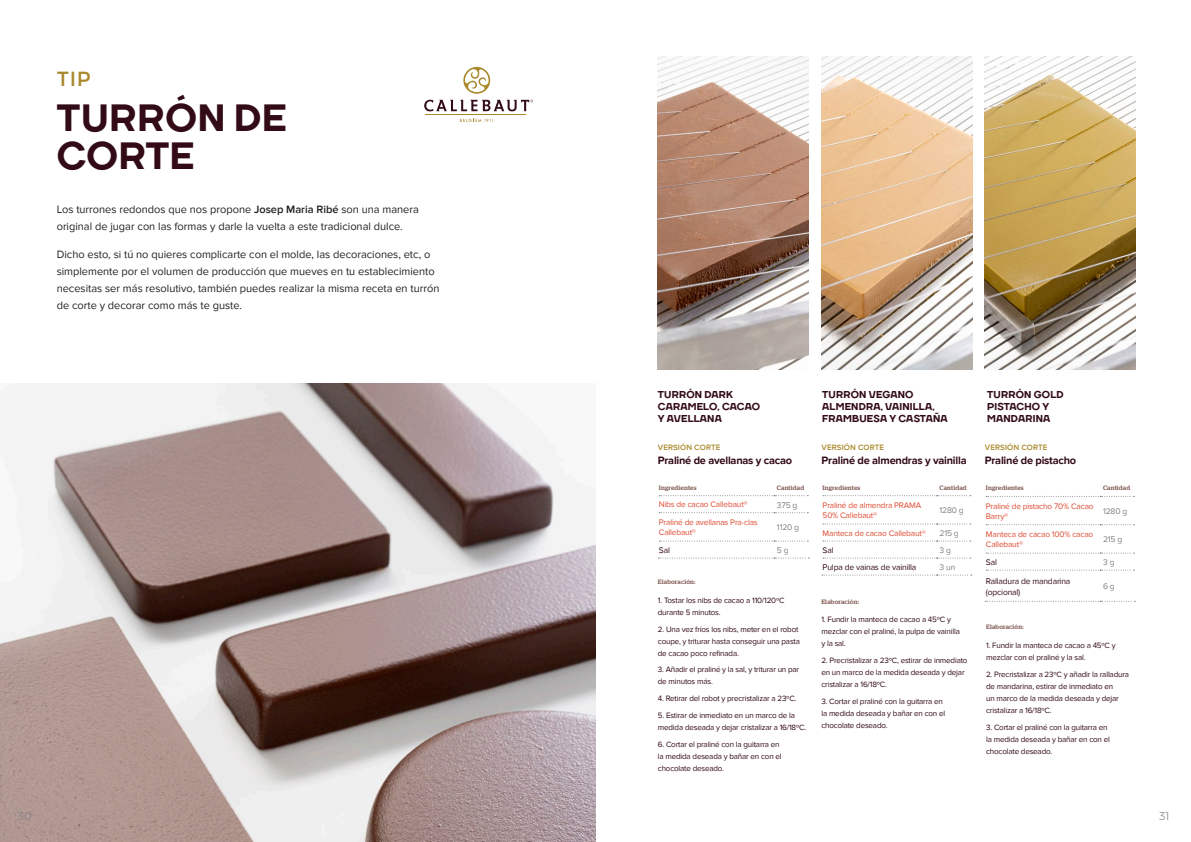
<style>
.page{position:relative;width:1191px;height:842px;background:#fff}
.page>*{position:absolute;margin:0;border:0;box-sizing:border-box;transform-origin:0 0}
.t1{font:800 38px/38px "TT Firs";letter-spacing:.02em;color:#320b16}
.t2{font:20.5px "Montserrat";color:#aa892c}
.t3{font:11px/17px "Proxima Nova";color:#231f20}
.t4{font:700 11px "Proxima Nova";letter-spacing:-.02em;color:#320b16}
.t5{font:300 11px "Montserrat";color:#808285}
.t6{font:800 10px/12px "TT Firs";letter-spacing:.02em;color:#320b16}
.t7{font:8.5px/11px "Proxima Nova";letter-spacing:-.02em;color:#320b16}
.t8{font:8.5px "Proxima Nova";letter-spacing:-.02em;color:#808285}
.t9{font:8.3px/10px "Proxima Nova";letter-spacing:-.02em;color:#de4c34}
.ELABORACIO_2{font:8px/12px "Proxima Nova";letter-spacing:-.02em;color:#320b16}
.t10{font:600 8px "Proxima Nova";letter-spacing:.01em;color:#aa892c}
.t11{font:500 6.3px "Stag";letter-spacing:.03em;color:#835c56}
.s1{font-weight:600}
</style>
<div class="page">
<img style="left:985px;top:57px;width:151px;height:313px">
<img style="left:821px;top:57px;width:151px;height:313px">
<img style="left:657px;top:57px;width:151px;height:313px">
<hr style="left:425px;top:114px;width:101px;height:1px;background:#aa892c">
<svg style="left:460px;top:119px;width:33px;height:3px"></svg>
<svg style="left:463px;top:67px;width:27px;height:27px"></svg>
<svg style="left:424px;top:100px;width:109px;height:11px"></svg>
<svg style="left:659px;top:512px;width:149px;height:1px"></svg>
<svg style="left:659px;top:541px;width:149px;height:1px"></svg>
<svg style="left:658px;top:558px;width:151px;height:1px"></svg>
<svg style="left:659px;top:495px;width:149px;height:1px"></svg>
<svg style="left:823px;top:524px;width:148px;height:1px"></svg>
<svg style="left:823px;top:541px;width:148px;height:1px"></svg>
<svg style="left:823px;top:558px;width:148px;height:1px"></svg>
<svg style="left:822px;top:575px;width:150px;height:1px"></svg>
<svg style="left:823px;top:495px;width:148px;height:1px"></svg>
<svg style="left:986px;top:524px;width:148px;height:1px"></svg>
<svg style="left:986px;top:553px;width:148px;height:1px"></svg>
<svg style="left:986px;top:570px;width:148px;height:1px"></svg>
<svg style="left:985px;top:601px;width:150px;height:1px"></svg>
<svg style="left:986px;top:496px;width:148px;height:1px"></svg>
<svg style="left:0;top:383px;width:595px;height:459px"></svg>
<p class="t2" style="left:57px;top:67px;width:36px">TIP</p>
<p class="t1" style="left:57px;top:99px;width:231px">TURRÓN DE<br>CORTE</p>
<p class="t3" style="left:57px;top:201px;width:364px">Los turrones redondos que nos propone <span class="s1">Josep Maria Ribé</span> son una manera original de jugar con las formas y darle la vuelta a este tradicional dulce.</p>
<p class="t3" style="left:57px;top:246px;width:384px">Dicho esto, si tú no quieres complicarte con el molde, las decoraciones, etc, o simplemente por el volumen de producción que mueves en tu establecimiento necesitas ser más resolutivo, también puedes realizar la misma receta en turrón de corte y decorar como más te guste.</p>
<p class="t6" style="left:658px;top:388px;width:77px">TURRÓN DARK</p>
<p class="t6" style="left:658px;top:400px;width:104px">CARAMELO, CACAO<br>Y AVELLANA</p>
<p class="t10" style="left:658px;top:442px;width:64px">VERSIÓN CORTE</p>
<p class="t4" style="left:658px;top:453px;width:136px">Praliné de avellanas y cacao</p>
<p class="t11" style="left:659px;top:484px;width:39px">Ingredientes</p>
<p class="t11" style="left:777px;top:484px;width:29px">Cantidad</p>
<p class="t9" style="left:659px;top:500px;width:90px">Nibs de cacao Callebaut®</p>
<p class="t8" style="left:777px;top:500px;width:22px">375 g</p>
<p class="t9" style="left:659px;top:517px;width:100px">Praliné de avellanas Pra-clas<br>Callebaut®</p>
<p class="t8" style="left:777px;top:522px;width:24px">1120 g</p>
<p class="t7" style="left:659px;top:545px;width:13px">Sal</p>
<p class="t8" style="left:777px;top:545px;width:13px">5 g</p>
<p class="t11" style="left:658px;top:578px;width:39px">Elaboración:</p>
<p class="ELABORACIO_2" style="left:658px;top:594px;width:128px">1. Tostar los nibs de cacao a 110/120ºC durante 5 minutos.</p>
<p class="ELABORACIO_2" style="left:658px;top:623px;width:144px">2. Una vez fríos los nibs, meter en el robot coupe, y triturar hasta conseguir una pasta de cacao poco refinada.</p>
<p class="ELABORACIO_2" style="left:658px;top:664px;width:143px">3. Añadir el praliné y la sal, y triturar un par de minutos más.</p>
<p class="ELABORACIO_2" style="left:658px;top:693px;width:140px">4. Retirar del robot y precristalizar a 23ºC.</p>
<p class="ELABORACIO_2" style="left:658px;top:710px;width:150px">5. Estirar de inmediato en un marco de la medida deseada y dejar cristalizar a 16/18ºC.</p>
<p class="ELABORACIO_2" style="left:658px;top:739px;width:125px">6. Cortar el praliné con la guitarra en la medida deseada y bañar en con el chocolate deseado.</p>
<p class="t6" style="left:822px;top:388px;width:93px">TURRÓN VEGANO</p>
<p class="t6" style="left:822px;top:400px;width:127px">ALMENDRA, VAINILLA,<br>FRAMBUESA Y CASTAÑA</p>
<p class="t10" style="left:821px;top:442px;width:64px">VERSIÓN CORTE</p>
<p class="t4" style="left:821px;top:453px;width:146px">Praliné de almendras y vainilla</p>
<p class="t11" style="left:822px;top:484px;width:39px">Ingredientes</p>
<p class="t11" style="left:939px;top:484px;width:29px">Cantidad</p>
<p class="t9" style="left:822px;top:500px;width:100px">Praliné de almendra PRAMA<br>50% Callebaut®</p>
<p class="t8" style="left:939px;top:505px;width:26px">1280 g</p>
<p class="t9" style="left:822px;top:528px;width:105px">Manteca de cacao Callebaut®</p>
<p class="t8" style="left:939px;top:528px;width:21px">215 g</p>
<p class="t7" style="left:822px;top:545px;width:13px">Sal</p>
<p class="t8" style="left:939px;top:545px;width:13px">3 g</p>
<p class="t7" style="left:822px;top:562px;width:95px">Pulpa de vainas de vainilla</p>
<p class="t8" style="left:939px;top:562px;width:17px">3 un</p>
<p class="t11" style="left:821px;top:597px;width:39px">Elaboración:</p>
<p class="ELABORACIO_2" style="left:821px;top:614px;width:140px">1. Fundir la manteca de cacao a 45ºC y mezclar con el praliné, la pulpa de vainilla y la sal.</p>
<p class="ELABORACIO_2" style="left:821px;top:655px;width:148px">2. Precristalizar a 23ºC, estirar de inmediato en un marco de la medida deseada y dejar cristalizar a 16/18ºC.</p>
<p class="ELABORACIO_2" style="left:821px;top:696px;width:125px">3. Cortar el praliné con la guitarra en la medida deseada y bañar en con el chocolate deseado.</p>
<p class="t6" style="left:987px;top:388px;width:78px">TURRÓN GOLD</p>
<p class="t6" style="left:987px;top:400px;width:65px">PISTACHO Y<br>MANDARINA</p>
<p class="t10" style="left:985px;top:442px;width:64px">VERSIÓN CORTE</p>
<p class="t4" style="left:985px;top:453px;width:93px">Praliné de pistacho</p>
<p class="t11" style="left:986px;top:484px;width:39px">Ingredientes</p>
<p class="t11" style="left:1103px;top:484px;width:29px">Cantidad</p>
<p class="t9" style="left:986px;top:501px;width:109px">Praliné de pistacho 70% Cacao<br>Barry®</p>
<p class="t8" style="left:1103px;top:506px;width:26px">1280 g</p>
<p class="t9" style="left:986px;top:530px;width:109px">Manteca de cacao 100% cacao<br>Callebaut®</p>
<p class="t8" style="left:1103px;top:535px;width:21px">215 g</p>
<p class="t7" style="left:986px;top:557px;width:13px">Sal</p>
<p class="t8" style="left:1103px;top:557px;width:13px">3 g</p>
<p class="t7" style="left:986px;top:575px;width:86px">Ralladura de mandarina (opcional)</p>
<p class="t8" style="left:1103px;top:581px;width:13px">6 g</p>
<p class="t11" style="left:986px;top:623px;width:39px">Elaboración:</p>
<p class="ELABORACIO_2" style="left:986px;top:639px;width:131px">1. Fundir la manteca de cacao a 45ºC y mezclar con el praliné y la sal.</p>
<p class="ELABORACIO_2" style="left:986px;top:668px;width:144px">2. Precristalizar a 23ºC y añadir la ralladura de mandarina, estirar de inmediato en<br>un marco de la medida deseada y dejar cristalizar a 16/18ºC.</p>
<p class="ELABORACIO_2" style="left:986px;top:721px;width:125px">3. Cortar el praliné con la guitarra en la medida deseada y bañar en con el chocolate deseado.</p>
<h3 class="t5" style="left:18px;top:808px;width:16px">30</h3>
<h3 class="t5" style="left:1159px;top:808px;width:12px">31</h3>
</div>
